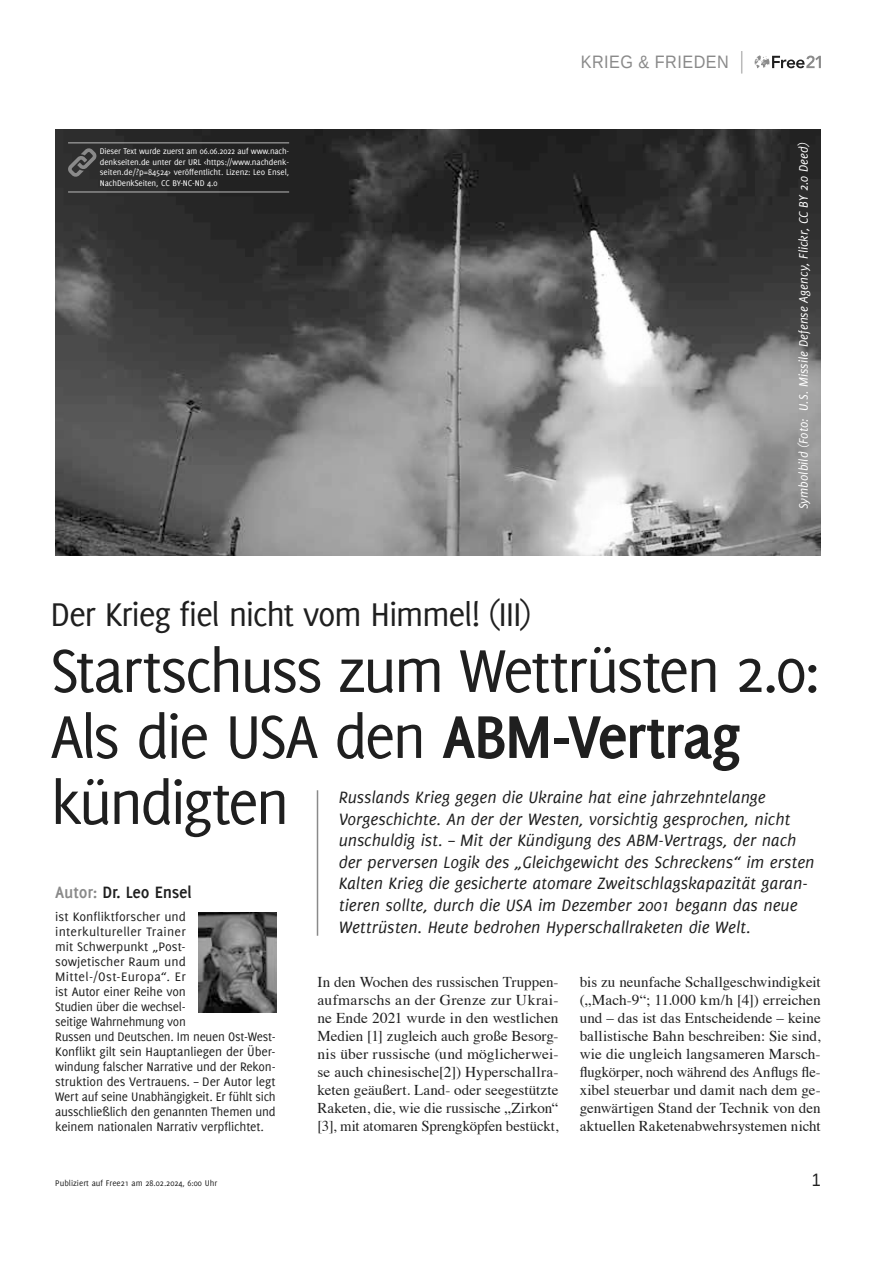
<style>
.page{position:relative;width:893px;height:1263px;background:#fff}
.page>*{position:absolute;margin:0;border:0;box-sizing:border-box;transform-origin:0 0}
.t1{font:66px/66px "Delicious";letter-spacing:-.045em;color:#1f1f1f}
.t2{font:36px "Delicious";letter-spacing:-.04em;color:#1f1f1f}
.t3{font:italic 18px/21.6px "Delicious";color:#1f1f1f}
.t4{font:700 18px "Delicious";letter-spacing:-.01em;color:#1f1f1f}
.t5{font:18px "Liberation Sans";letter-spacing:.03em;color:#8a8a8a;scale:.9 1}
.t6{font:18px "Liberation Sans";color:#1f1f1f;scale:.9 1}
.t7{font:15px/18px "Times";letter-spacing:-.005em;color:#1f1f1f;text-align:justify}
.t8{font:13.5px/15px "Delicious";letter-spacing:-.015em;color:#1f1f1f}
.t9{font:italic 13.5px "Delicious";color:#fff}
.t10{font:9px/10.8px "Delicious";letter-spacing:-.005em;color:#fff;text-align:justify}
.t11{font:9px "Delicious";color:#1f1f1f}
.s1{font-weight:700}
.s2{color:#8a8a8a}
</style>
<div class="page">
<svg style="left:755px;top:55px;width:66px;height:13px"></svg>
<svg style="left:741px;top:51px;width:1px;height:23px"></svg>
<hr style="left:317px;top:790px;width:1px;height:146px;background:#8a8a8a">
<img style="left:199px;top:912px;width:77px;height:101px">
<img style="left:55px;top:130px;width:766px;height:425px">
<hr style="left:68px;top:142px;width:221px;height:1px;background:#bababa">
<hr style="left:68px;top:192px;width:221px;height:1px;background:#bababa">
<svg style="left:68px;top:148px;width:29px;height:29px"></svg>
<p class="t10" style="left:100px;top:145px;width:191px">Dieser Text wurde zuerst am 06.06.2022 auf www.nach&shy;denkseiten.de unter der URL &lt;https://www.nachdenk&shy;seiten.de/?p=84524&gt; veröffentlicht. Lizenz: Leo Ensel, NachDenkSeiten, CC BY-NC-ND 4.0</p>
<p class="t5" style="left:581px;top:51px;width:166px">KRIEG &amp; FRIEDEN</p>
<p class="t9" style="left:796px;top:509px;width:369px;rotate:-90deg">Symbolbild (Foto: U.S. Missile Defense Agency, Flickr, CC BY 2.0 Deed)</p>
<h2 class="t2" style="left:50px;top:594px;width:482px">Der Krieg fiel nicht vom Himmel! (III)</h2>
<h1 class="t1" style="left:50px;top:636px;width:772px">Startschuss zum Wettrüsten 2.0:<br>Als die USA den <span class="s1">ABM-Vertrag </span>kündigten</h1>
<p class="t3" style="left:339px;top:786px;width:477px">Russlands Krieg gegen die Ukraine hat eine jahrzehntelange Vorgeschichte. An der der Westen, vorsichtig gesprochen, nicht unschuldig ist. – Mit der Kündigung des ABM-Vertrags, der nach der perversen Logik des „Gleichgewicht des Schreckens“ im ersten Kalten Krieg die gesicherte atomare Zweitschlagskapazität garan&shy;tieren sollte, durch die USA im Dezember 2001 begann das neue Wettrüsten. Heute bedrohen Hyperschallraketen die Welt.</p>
<p class="t4" style="left:55px;top:882px;width:138px"><span class="s2">Autor:</span> Dr. Leo Ensel</p>
<p class="t8" style="left:55px;top:909px;width:222px">ist Konfliktforscher und<br>interkultureller Trainer<br>mit Schwerpunkt „Post-<br>sowjetischer Raum und Mittel-/Ost-Europa“. Er<br>ist Autor einer Reihe von<br>Studien über die wechsel-<br>seitige Wahrnehmung von<br>Russen und Deutschen. Im neuen Ost-West-Konflikt gilt sein Hauptanliegen der Über&shy;windung falscher Narrative und der Rekon&shy;struktion des Vertrauens. – Der Autor legt Wert auf seine Unabhängigkeit. Er fühlt sich ausschließlich den genannten Themen und keinem nationalen Narrativ verpflichtet.</p>
<p class="t7" style="left:317px;top:972px;width:242px">In den Wochen des russischen Truppen&shy;aufmarschs an der Grenze zur Ukrai&shy;ne Ende 2021 wurde in den westlichen Medien [1] zugleich auch große Besorg&shy;nis über russische (und möglicherwei&shy;se auch chinesische[2]) Hyperschallra&shy;keten geäußert. Land- oder seegestützte Raketen, die, wie die russische „Zirkon“ [3], mit atomaren Sprengköpfen bestückt,</p>
<p class="t7" style="left:580px;top:972px;width:242px">bis zu neunfache Schallgeschwindigkeit („Mach-9“; 11.000 km/h [4]) erreichen und – das ist das Entscheidende – keine ballistische Bahn beschreiben: Sie sind, wie die ungleich langsameren Marsch&shy;flugkörper, noch während des Anflugs fle&shy;xibel steuerbar und damit nach dem ge&shy;genwärtigen Stand der Technik von den aktuellen Raketenabwehrsystemen nicht</p>
<p class="t11" style="left:55px;top:1177px;width:163px">Publiziert auf Free21 am 28.02.2024, 6:00 Uhr</p>
<p class="t6" style="left:812px;top:1168px;width:12px">1</p>
</div>
